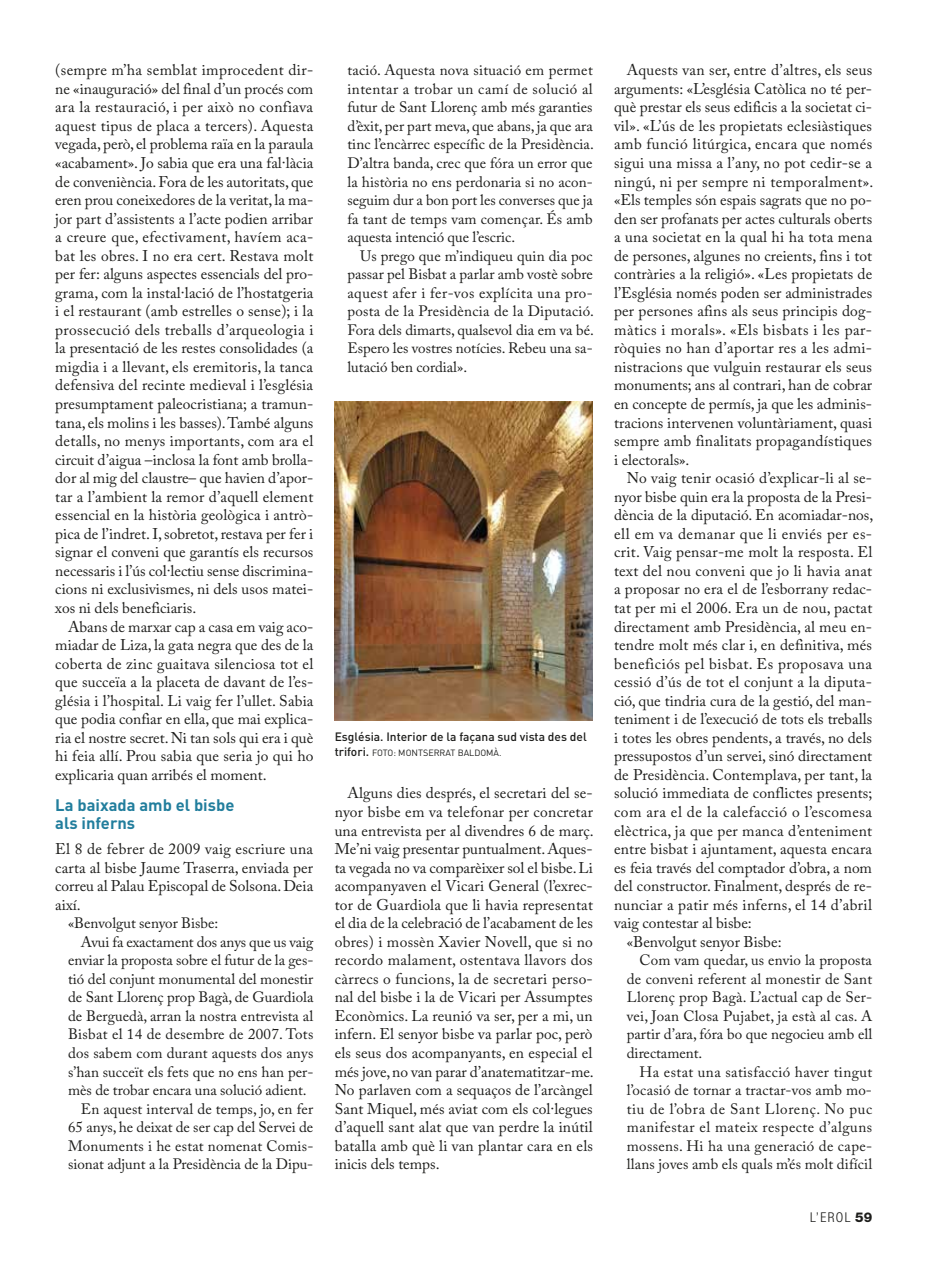
<style>
.page{position:relative;width:936px;height:1263px;background:#fff}
.page>*{position:absolute;margin:0;border:0;box-sizing:border-box;transform-origin:0 0}
.t1{font:700 16.5px/18px "DIN";color:#227e9d}
.t2{font:15.45px/18.6px "Adobe Caslon Pro";letter-spacing:.005em;color:#1d1d1b;text-align:justify}
.t3{font:15.45px "Adobe Caslon Pro";letter-spacing:.03em;color:#1d1d1b}
.t4{font:15px/18.6px "Adobe Caslon Pro";letter-spacing:.005em;color:#1d1d1b;text-align:justify}
.t5{font:300 condensed 13.5px "Helvetica Neue LT Std";color:#1d1d1b}
.t6{font:500 12px "DIN";color:#1d1d1b}
.t7{font:9px "DIN";color:#1d1d1b}
.s1{font-weight:500;font-size:12px}
.s2{font-weight:800;font-stretch:normal}
</style>
<div class="page">
<img style="left:334px;top:402px;width:258px;height:318px">
<p class="t2" style="left:55px;top:61px;width:260px">(sempre m’ha semblat improcedent dir&shy;ne «inauguració» del final d’un procés com ara la restauració, i per això no confiava aquest tipus de placa a tercers). Aquesta vegada, però, el problema raïa en la paraula «acabament». Jo sabia que era una fal·làcia de conveniència. Fora de les autoritats, que eren prou coneixedores de la veritat, la ma&shy;jor part d’assistents a l’acte podien arribar a creure que, efectivament, havíem aca&shy;bat les obres. I no era cert. Restava molt per fer: alguns aspectes essencials del pro&shy;grama, com la instal·lació de l’hostatgeria i el restaurant (amb estrelles o sense); i la prossecució dels treballs d’arqueologia i la presentació de les restes consolidades (a migdia i a llevant, els eremitoris, la tanca defensiva del recinte medieval i l’església presumptament paleocristiana; a tramun&shy;tana, els molins i les basses). També alguns detalls, no menys importants, com ara el circuit d’aigua –inclosa la font amb brolla&shy;dor al mig del claustre– que havien d’apor&shy;tar a l’ambient la remor d’aquell element essencial en la història geològica i antrò&shy;pica de l’indret. I, sobretot, restava per fer i signar el conveni que garantís els recursos necessaris i l’ús col·lectiu sense discrimina&shy;cions ni exclusivismes, ni dels usos matei&shy;xos ni dels beneficiaris.</p>
<p class="t2" style="left:55px;top:617px;width:260px;text-indent:13px">Abans de marxar cap a casa em vaig aco&shy;miadar de Liza, la gata negra que des de la coberta de zinc guaitava silenciosa tot el que succeïa a la placeta de davant de l’es&shy;glésia i l’hospital. Li vaig fer l’ullet. Sabia que podia confiar en ella, que mai explica&shy;ria el nostre secret. Ni tan sols qui era i què hi feia allí. Prou sabia que seria jo qui ho explicaria quan arribés el moment.</p>
<p class="t1" style="left:55px;top:795px;width:181px">La baixada amb el bisbe als inferns</p>
<p class="t2" style="left:55px;top:839px;width:259px">El 8 de febrer de 2009 vaig escriure una carta al bisbe Jaume Traserra, enviada per correu al Palau Episcopal de Solsona. Deia així.</p>
<p class="t4" style="left:68px;top:914px;width:152px">«Benvolgut senyor Bisbe:</p>
<p class="t4" style="left:81px;top:932px;width:234px">Avui fa exactament dos anys que us vaig</p>
<p class="t4" style="left:68px;top:951px;width:247px">enviar la proposta sobre el futur de la ges-</p>
<p class="t4" style="left:68px;top:969px;width:247px">tió del conjunt monumental del monestir</p>
<p class="t4" style="left:68px;top:988px;width:247px">de Sant Llorenç prop Bagà, de Guardiola</p>
<p class="t4" style="left:68px;top:1006px;width:247px">de Berguedà, arran la nostra entrevista al</p>
<p class="t4" style="left:68px;top:1025px;width:247px">Bisbat el 14 de desembre de 2007. Tots</p>
<p class="t4" style="left:68px;top:1043px;width:247px">dos sabem com durant aquests dos anys</p>
<p class="t4" style="left:68px;top:1062px;width:247px">s’han succeït els fets que no ens han per-</p>
<p class="t4" style="left:68px;top:1080px;width:240px">mès de trobar encara una solució adient.</p>
<p class="t4" style="left:81px;top:1099px;width:234px">En aquest interval de temps, jo, en fer</p>
<p class="t4" style="left:68px;top:1118px;width:247px">65 anys, he deixat de ser cap del Servei de</p>
<p class="t4" style="left:68px;top:1136px;width:247px">Monuments i he estat nomenat Comis-</p>
<p class="t4" style="left:68px;top:1155px;width:247px">sionat adjunt a la Presidència de la Dipu-</p>
<p class="t4" style="left:347px;top:61px;width:248px">tació. Aquesta nova situació em permet intentar a trobar un camí de solució al futur de Sant Llorenç amb més garanties d’èxit, per part meva, que abans, ja que ara tinc l’encàrrec específic de la Presidència.<br>D’altra banda, crec que fóra un error que la història no ens perdonaria si no acon&shy;seguim dur a bon port les converses que ja fa tant de temps vam començar. És amb aquesta intenció que l’escric.</p>
<p class="t4" style="left:347px;top:246px;width:248px;text-indent:13px">Us prego que m’indiqueu quin dia poc passar pel Bisbat a parlar amb vostè sobre aquest afer i fer-vos explícita una pro&shy;posta de la Presidència de la Diputació.<br>Fora dels dimarts, qualsevol dia em va bé.<br>Espero les vostres notícies. Rebeu una sa&shy;lutació ben cordial».</p>
<p class="t6" style="left:334px;top:729px;width:253px">Església. Interior de la façana sud vista des del</p>
<p class="t7" style="left:334px;top:747px;width:168px"><span class="s1">trifori.</span> FOTO: MONTSERRAT BALDOMÀ.</p>
<p class="t2" style="left:334px;top:784px;width:261px;text-indent:13px">Alguns dies després, el secretari del se&shy;nyor bisbe em va telefonar per concretar una entrevista per al divendres 6 de març.<br>Me’ni vaig presentar puntualment. Aques&shy;ta vegada no va comparèixer sol el bisbe. Li acompanyaven el Vicari General (l’exrec&shy;tor de Guardiola que li havia representat el dia de la celebració de l’acabament de les obres) i mossèn Xavier Novell, que si no recordo malament, ostentava llavors dos càrrecs o funcions, la de secretari perso&shy;nal del bisbe i la de Vicari per Assumptes Econòmics. La reunió va ser, per a mi, un infern. El senyor bisbe va parlar poc, però els seus dos acompanyants, en especial el més jove, no van parar d’anatematitzar-me.<br>No parlaven com a sequaços de l’arcàngel Sant Miquel, més aviat com els col·legues d’aquell sant alat que van perdre la inútil batalla amb què li van plantar cara en els inicis dels temps.</p>
<p class="t2" style="left:614px;top:61px;width:261px;text-indent:13px">Aquests van ser, entre d’altres, els seus arguments: «L’església Catòlica no té per&shy;què prestar els seus edificis a la societat ci&shy;vil». «L’ús de les propietats eclesiàstiques amb funció litúrgica, encara que només sigui una missa a l’any, no pot cedir-se a ningú, ni per sempre ni temporalment». «Els temples són espais sagrats que no po&shy;den ser profanats per actes culturals oberts a una societat en la qual hi ha tota mena de persones, algunes no creients, fins i tot contràries a la religió». «Les propietats de l’Església només poden ser administrades per persones afins als seus principis dog&shy;màtics i morals». «Els bisbats i les par&shy;ròquies no han d’aportar res a les admi&shy;nistracions que vulguin restaurar els seus monuments; ans al contrari, han de cobrar en concepte de permís, ja que les adminis&shy;tracions intervenen voluntàriament, quasi sempre amb finalitats propagandístiques i electorals».</p>
<p class="t2" style="left:626px;top:469px;width:247px">No vaig tenir ocasió d’explicar-li al se-</p>
<p class="t2" style="left:614px;top:487px;width:259px">nyor bisbe quin era la proposta de la Presi-</p>
<p class="t2" style="left:614px;top:506px;width:261px">dència de la diputació. En acomiadar-nos,</p>
<p class="t2" style="left:614px;top:524px;width:259px">ell em va demanar que li enviés per es-</p>
<p class="t2" style="left:614px;top:543px;width:260px">crit. Vaig pensar-me molt la resposta. El</p>
<p class="t2" style="left:614px;top:561px;width:260px">text del nou conveni que jo li havia anat</p>
<p class="t2" style="left:614px;top:580px;width:259px">a proposar no era el de l’esborrany redac-</p>
<p class="t2" style="left:614px;top:598px;width:260px">tat per mi el 2006. Era un de nou, pactat</p>
<p class="t2" style="left:614px;top:617px;width:259px">directament amb Presidència, al meu en-</p>
<p class="t2" style="left:614px;top:635px;width:259px">tendre molt més clar i, en definitiva, més</p>
<p class="t3" style="left:614px;top:654px;width:260px">beneficiós pel bisbat. Es proposava una</p>
<p class="t2" style="left:614px;top:672px;width:259px">cessió d’ús de tot el conjunt a la diputa-</p>
<p class="t2" style="left:614px;top:691px;width:259px">ció, que tindria cura de la gestió, del man-</p>
<p class="t2" style="left:614px;top:710px;width:259px">teniment i de l’execució de tots els treballs</p>
<p class="t2" style="left:614px;top:728px;width:259px">i totes les obres pendents, a través, no dels</p>
<p class="t2" style="left:614px;top:747px;width:260px">pressupostos d’un servei, sinó directament</p>
<p class="t2" style="left:614px;top:765px;width:260px">de Presidència. Contemplava, per tant, la</p>
<p class="t2" style="left:614px;top:784px;width:260px">solució immediata de conflictes presents;</p>
<p class="t2" style="left:614px;top:802px;width:259px">com ara el de la calefacció o l’escomesa</p>
<p class="t2" style="left:614px;top:821px;width:260px">elèctrica, ja que per manca d’enteniment</p>
<p class="t2" style="left:614px;top:839px;width:259px">entre bisbat i ajuntament, aquesta encara</p>
<p class="t2" style="left:614px;top:858px;width:259px">es feia través del comptador d’obra, a nom</p>
<p class="t2" style="left:614px;top:876px;width:259px">del constructor. Finalment, després de re-</p>
<p class="t2" style="left:614px;top:895px;width:259px">nunciar a patir més inferns, el 14 d’abril</p>
<p class="t2" style="left:614px;top:913px;width:139px">vaig contestar al bisbe:</p>
<p class="t2" style="left:626px;top:932px;width:156px">«Benvolgut senyor Bisbe:</p>
<p class="t4" style="left:626px;top:951px;width:247px;text-indent:13px">Com vam quedar, us envio la proposta de conveni referent al monestir de Sant Llorenç prop Bagà. L’actual cap de Ser&shy;vei, Joan Closa Pujabet, ja està al cas. A partir d’ara, fóra bo que negocieu amb ell directament.</p>
<p class="t4" style="left:626px;top:1062px;width:247px;text-indent:13px">Ha estat una satisfacció haver tingut l’ocasió de tornar a tractar-vos amb mo&shy;tiu de l’obra de Sant Llorenç. No puc manifestar el mateix respecte d’alguns mossens. Hi ha una generació de cape&shy;llans joves amb els quals m’és molt difícil</p>
<p class="t5" style="left:810px;top:1209px;width:63px">L’EROL <span class="s2">59</span></p>
</div>
